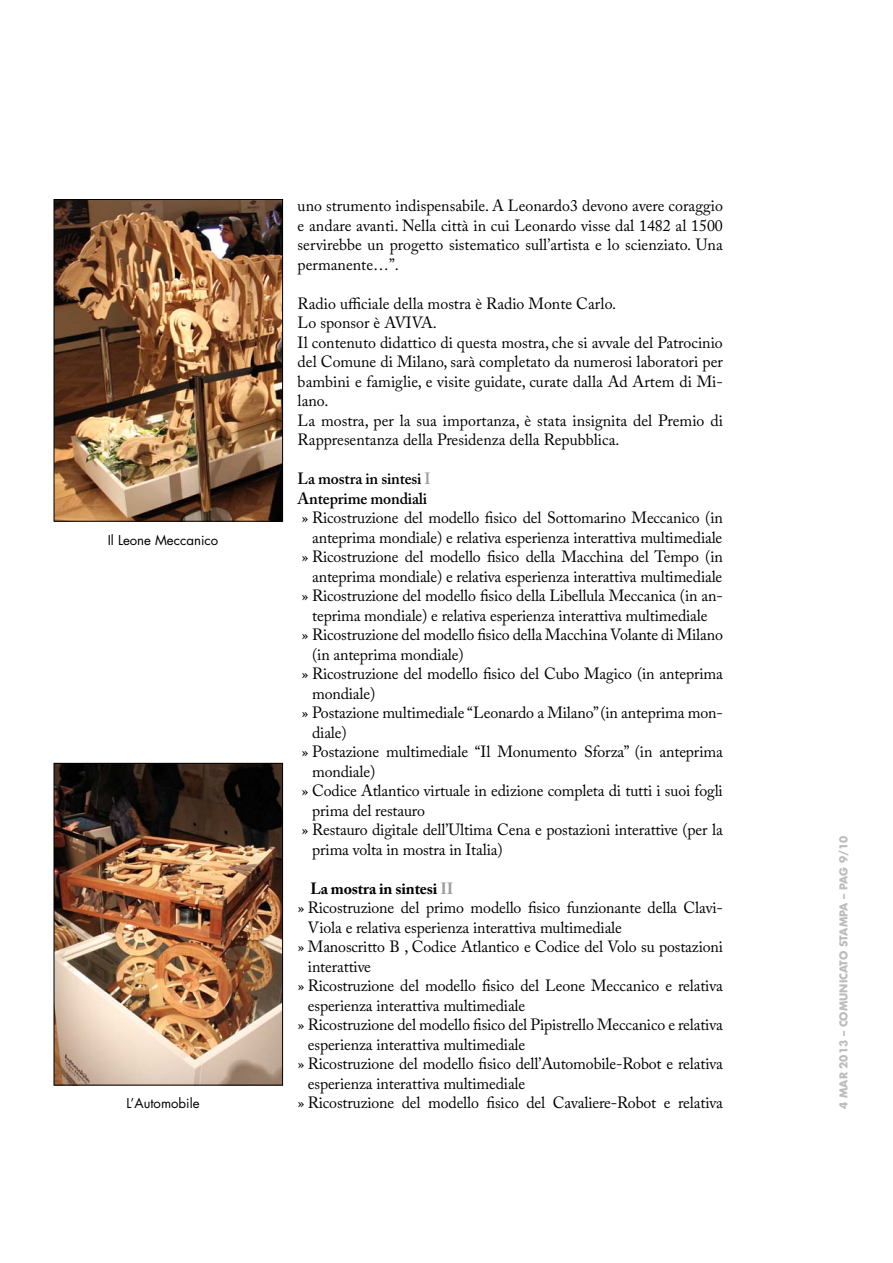
<style>
.page{position:relative;width:893px;height:1263px;background:#fff}
.page>*{position:absolute;margin:0;border:0;box-sizing:border-box;transform-origin:0 0}
.t1{font:16.2px/19.5px "Adobe Caslon Pro";letter-spacing:-.01em;color:#000;text-align:justify}
.t2{font:600 16.2px/19.5px "Adobe Caslon Pro";letter-spacing:-.01em;color:#000}
.t3{font:700 16.2px "Adobe Caslon Pro";letter-spacing:-.01em;color:#000}
.t4{font:13.2px "Futura LT";color:#000}
.t5{font:700 10.5px "Futura LT";color:#bcbcbc}
.s1{color:#9e9d9d}
</style>
<div class="page">
<img style="left:56px;top:765px;width:225px;height:318px">
<div style="left:54px;top:763px;width:229px;height:322px;border:1px solid #000"></div>
<img style="left:56px;top:201px;width:225px;height:319px">
<div style="left:54px;top:199px;width:229px;height:323px;border:1px solid #000"></div>
<p class="t4" style="left:108px;top:531px;width:112px">Il Leone Meccanico</p>
<p class="t1" style="left:298px;top:196px;width:427px">uno strumento indispensabile. A Leonardo3 devono avere coraggio e andare avanti. Nella città in cui Leonardo visse dal 1482 al 1500 servirebbe un progetto sistematico sull’artista e lo scienziato. Una permanente…”.</p>
<p class="t1" style="left:298px;top:293px;width:427px;text-align:left">Radio ufficiale della mostra è Radio Monte Carlo.<br>Lo sponsor è AVIVA.<br>Il contenuto didattico di questa mostra, che si avvale del Patrocinio del Comune di Milano, sarà completato da numerosi laboratori per bambini e famiglie, e visite guidate, curate dalla Ad Artem di Mi&shy;lano.<br>La mostra, per la sua importanza, è stata insignita del Premio di Rappresentanza della Presidenza della Repubblica.</p>
<p class="t2" style="left:298px;top:469px;width:135px">La mostra in sintesi <span class="s1">I<br></span>Anteprime mondiali</p>
<p class="t1" style="left:302px;top:508px;width:422px">» Ricostruzione del modello fisico del Sottomarino Meccanico (in</p>
<p class="t1" style="left:312px;top:527px;width:412px">anteprima mondiale) e relativa esperienza interattiva multimediale</p>
<p class="t1" style="left:302px;top:547px;width:422px">» Ricostruzione del modello fisico della Macchina del Tempo (in</p>
<p class="t1" style="left:312px;top:566px;width:412px">anteprima mondiale) e relativa esperienza interattiva multimediale</p>
<p class="t1" style="left:302px;top:586px;width:422px">» Ricostruzione del modello fisico della Libellula Meccanica (in an-</p>
<p class="t1" style="left:312px;top:605px;width:397px">teprima mondiale) e relativa esperienza interattiva multimediale</p>
<p class="t1" style="left:302px;top:625px;width:422px">» Ricostruzione del modello fisico della Macchina Volante di Milano</p>
<p class="t1" style="left:312px;top:644px;width:153px">(in anteprima mondiale)</p>
<p class="t1" style="left:302px;top:664px;width:422px">» Ricostruzione del modello fisico del Cubo Magico (in anteprima</p>
<p class="t1" style="left:312px;top:683px;width:65px">mondiale)</p>
<p class="t1" style="left:302px;top:703px;width:422px">» Postazione multimediale “Leonardo a Milano” (in anteprima mon-</p>
<p class="t1" style="left:312px;top:722px;width:36px">diale)</p>
<p class="t1" style="left:302px;top:742px;width:422px">» Postazione multimediale “Il Monumento Sforza” (in anteprima</p>
<p class="t1" style="left:312px;top:761px;width:65px">mondiale)</p>
<p class="t1" style="left:302px;top:781px;width:422px">» Codice Atlantico virtuale in edizione completa di tutti i suoi fogli</p>
<p class="t1" style="left:312px;top:800px;width:114px">prima del restauro</p>
<p class="t1" style="left:302px;top:820px;width:422px">» Restauro digitale dell’Ultima Cena e postazioni interattive (per la</p>
<p class="t1" style="left:312px;top:839px;width:192px">prima volta in mostra in Italia)</p>
<p class="t3" style="left:310px;top:879px;width:137px">La mostra in sintesi <span class="s1">II</span></p>
<p class="t1" style="left:298px;top:898px;width:427px">» Ricostruzione del primo modello fisico funzionante della Clavi-</p>
<p class="t1" style="left:308px;top:917px;width:316px">Viola e relativa esperienza interattiva multimediale</p>
<p class="t1" style="left:298px;top:937px;width:427px">» Manoscritto B , Codice Atlantico e Codice del Volo su postazioni</p>
<p class="t1" style="left:308px;top:956px;width:65px">interattive</p>
<p class="t1" style="left:298px;top:976px;width:427px">» Ricostruzione del modello fisico del Leone Meccanico e relativa</p>
<p class="t1" style="left:308px;top:995px;width:219px">esperienza interattiva multimediale</p>
<p class="t1" style="left:298px;top:1015px;width:427px">» Ricostruzione del modello fisico del Pipistrello Meccanico e relativa</p>
<p class="t1" style="left:308px;top:1034px;width:219px">esperienza interattiva multimediale</p>
<p class="t1" style="left:298px;top:1054px;width:427px">» Ricostruzione del modello fisico dell’Automobile-Robot e relativa</p>
<p class="t1" style="left:308px;top:1073px;width:219px">esperienza interattiva multimediale</p>
<p class="t4" style="left:126px;top:1095px;width:75px">L’Automobile</p>
<p class="t1" style="left:298px;top:1093px;width:427px">» Ricostruzione del modello fisico del Cavaliere-Robot e relativa</p>
<p class="t5" style="left:836px;top:1109px;width:274px;rotate:-90deg">4 Mar 2013 – Comunicato stampa – pag 9/10</p>
</div>
